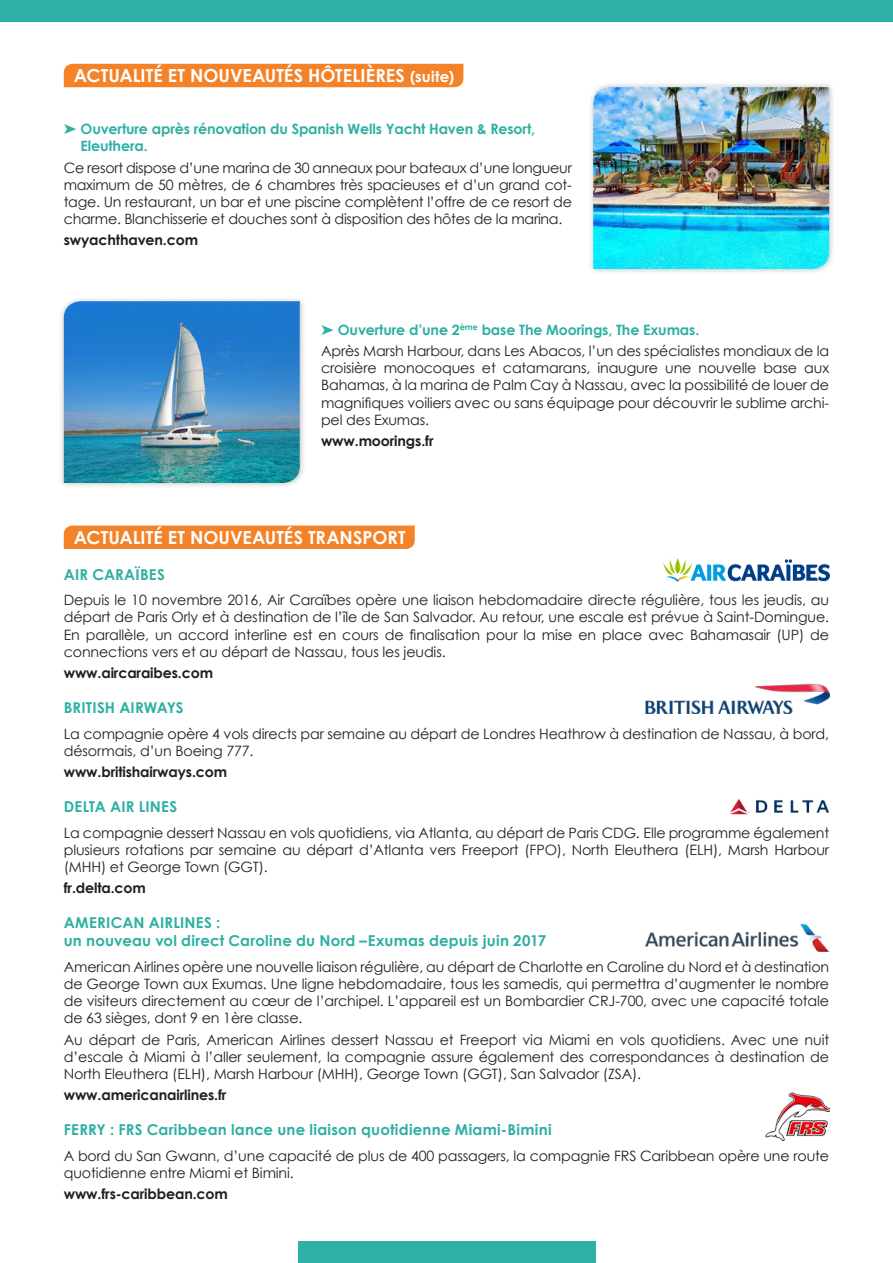
<style>
.page{position:relative;width:893px;height:1263px;background:#fff}
.page>*{position:absolute;margin:0;border:0;box-sizing:border-box;transform-origin:0 0}
.t1{font:700 18px "Century Gothic";color:#fff}
.t2{font:700 15px/18px "Century Gothic";letter-spacing:.015em;color:#2eb0a4}
.t3{font:14.25px/17.1px "Century Gothic";letter-spacing:-.01em;color:#231f20;text-align:justify}
.t4{font:700 14.25px "Century Gothic";letter-spacing:-.01em;color:#231f20}
.t5{font:700 14.25px/17.1px "Century Gothic";letter-spacing:-.01em;color:#2eb0a4}
.s1{font-size:15px}
.s2{color:#2eb0a4}
.s3{font-weight:700;color:#2eb0a4}
</style>
<div class="page">
<div style="left:0;top:0;width:893px;height:21px;background:#2eb0a4"></div>
<div style="left:64px;top:525px;width:351px;height:24px;background:#f38228"></div>
<div style="left:64px;top:64px;width:399px;height:23px;background:#f38228"></div>
<div style="left:298px;top:1242px;width:297px;height:21px;background:#2eb0a4"></div>
<div style="left:587px;top:81px;width:248px;height:194px;background:#231f20;opacity:.3"></div>
<img style="left:593px;top:87px;width:236px;height:182px">
<div style="left:58px;top:296px;width:247px;height:193px;background:#231f20;opacity:.3"></div>
<img style="left:64px;top:301px;width:236px;height:182px">
<img style="left:663px;top:558px;width:166px;height:23px">
<img style="left:645px;top:684px;width:186px;height:29px">
<img style="left:646px;top:924px;width:183px;height:28px">
<img style="left:730px;top:799px;width:100px;height:16px">
<img style="left:766px;top:1093px;width:63px;height:47px">
<p class="t1" style="left:74px;top:64px;width:382px">ACTUALITÉ ET NOUVEAUTÉS HÔTELIÈRES <span class="s1">(suite)</span></p>
<p class="t5" style="left:81px;top:120px;width:456px;text-indent:-17px">➤ Ouverture après rénovation du Spanish Wells Yacht Haven &amp; Resort,<br>Eleuthera.</p>
<p class="t3" style="left:64px;top:159px;width:510px">Ce resort dispose d’une marina de 30 anneaux pour bateaux d’une longueur maximum de 50 mètres, de 6 chambres très spacieuses et d’un grand cot&shy;tage. Un restaurant, un bar et une piscine complètent l’offre de ce resort de charme. Blanchisserie et douches sont à disposition des hôtes de la marina.</p>
<p class="t4" style="left:64px;top:231px;width:136px">swyachthaven.com</p>
<p class="t3" style="left:321px;top:319px;width:510px;line-height:21.3px"><span class="s2">➤</span> <span class="s3">Ouverture d’une 2</span><sup>ème</sup> <span class="s3">base The Moorings, The Exumas.<br></span>Après Marsh Harbour, dans Les Abacos, l’un des spécialistes mondiaux de la</p>
<p class="t3" style="left:321px;top:359px;width:510px">croisière monocoques et catamarans, inaugure une nouvelle base aux Bahamas, à la marina de Palm Cay à Nassau, avec la possibilité de louer de magnifiques voiliers avec ou sans équipage pour découvrir le sublime archi&shy;pel des Exumas.</p>
<p class="t4" style="left:321px;top:432px;width:114px">www.moorings.fr</p>
<p class="t1" style="left:74px;top:526px;width:333px">ACTUALITÉ ET NOUVEAUTÉS TRANSPORT</p>
<p class="t2" style="left:64px;top:565px;width:103px">AIR CARAÏBES</p>
<p class="t3" style="left:64px;top:591px;width:767px">Depuis le 10 novembre 2016, Air Caraïbes opère une liaison hebdomadaire directe régulière, tous les jeudis, au départ de Paris Orly et à destination de l’île de San Salvador. Au retour, une escale est prévue à Saint-Domingue.<br>En parallèle, un accord interline est en cours de finalisation pour la mise en place avec Bahamasair (UP) de connections vers et au départ de Nassau, tous les jeudis.</p>
<p class="t4" style="left:64px;top:664px;width:151px">www.aircaraibes.com</p>
<p class="t2" style="left:64px;top:698px;width:121px">BRITISH AIRWAYS</p>
<p class="t3" style="left:64px;top:725px;width:767px">La compagnie opère 4 vols directs par semaine au départ de Londres Heathrow à destination de Nassau, à bord, désormais, d’un Boeing 777.</p>
<p class="t4" style="left:64px;top:763px;width:165px">www.britishairways.com</p>
<p class="t2" style="left:64px;top:797px;width:115px">DELTA AIR LINES</p>
<p class="t3" style="left:64px;top:824px;width:767px">La compagnie dessert Nassau en vols quotidiens, via Atlanta, au départ de Paris CDG. Elle programme également plusieurs rotations par semaine au départ d’Atlanta vers Freeport (FPO), North Eleuthera (ELH), Marsh Harbour (MHH) et George Town (GGT).</p>
<p class="t4" style="left:64px;top:879px;width:84px">fr.delta.com</p>
<p class="t2" style="left:64px;top:913px;width:484px">AMERICAN AIRLINES :<br>un nouveau vol direct Caroline du Nord –Exumas depuis juin 2017</p>
<p class="t3" style="left:64px;top:958px;width:767px">American Airlines opère une nouvelle liaison régulière, au départ de Charlotte en Caroline du Nord et à destination de George Town aux Exumas. Une ligne hebdomadaire, tous les samedis, qui permettra d’augmenter le nombre de visiteurs directement au cœur de l’archipel. L’appareil est un Bombardier CRJ-700, avec une capacité totale de 63 sièges, dont 9 en 1ère classe.</p>
<p class="t3" style="left:64px;top:1031px;width:767px">Au départ de Paris, American Airlines dessert Nassau et Freeport via Miami en vols quotidiens. Avec une nuit d’escale à Miami à l’aller seulement, la compagnie assure également des correspondances à destination de North Eleuthera (ELH), Marsh Harbour (MHH), George Town (GGT), San Salvador (ZSA).</p>
<p class="t4" style="left:64px;top:1086px;width:164px">www.americanairlines.fr</p>
<p class="t2" style="left:64px;top:1120px;width:489px">FERRY : FRS Caribbean lance une liaison quotidienne Miami-Bimini</p>
<p class="t3" style="left:64px;top:1147px;width:767px">A bord du San Gwann, d’une capacité de plus de 400 passagers, la compagnie FRS Caribbean opère une route quotidienne entre Miami et Bimini.</p>
<p class="t4" style="left:64px;top:1185px;width:166px">www.frs-caribbean.com</p>
</div>
